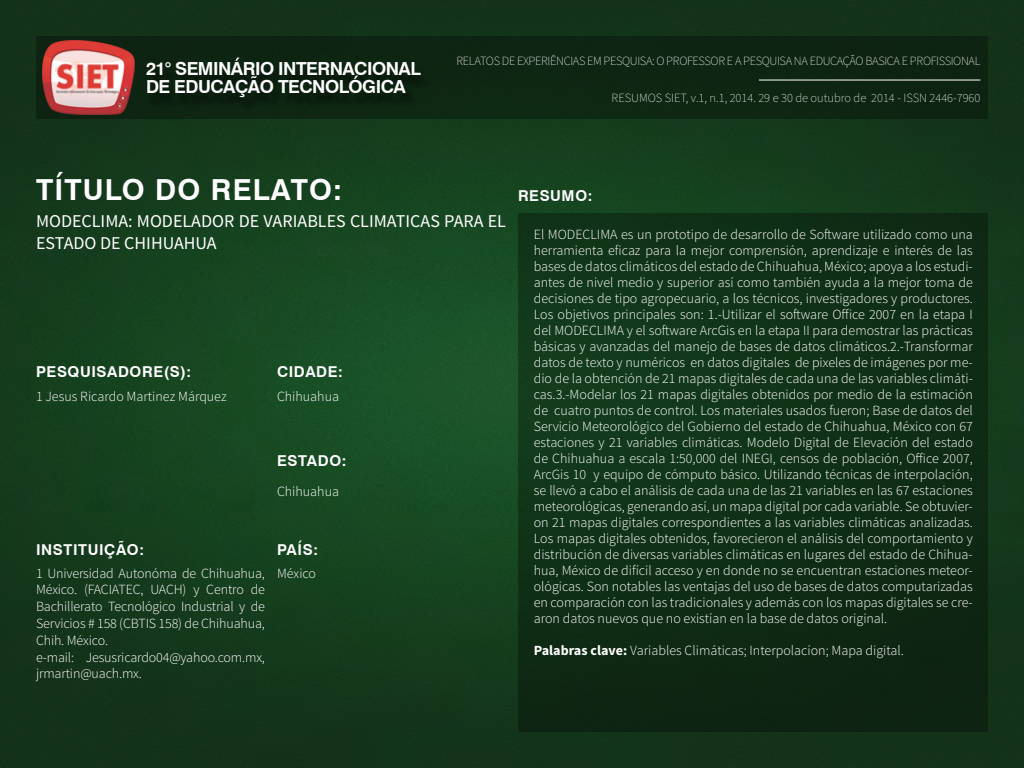
<style>
.page{position:relative;width:1024px;height:768px;background:#fff}
.page>*{position:absolute;margin:0;border:0;box-sizing:border-box;transform-origin:0 0}
.t1{font:700 29px "Swiss 721 BT";letter-spacing:.04em;color:#fff}
.t2{font:18px/21.6px "Source Sans Pro";color:#fff}
.t3{font:700 18px/18px "Swiss 721 BT";letter-spacing:-.03em;color:#fff}
.t4{font:700 15px "Swiss 721 BT";letter-spacing:.04em;color:#fff}
.t5{font:300 14px/16px "Source Sans Pro";letter-spacing:-.01em;color:#fff;text-align:justify}
.t6{font:200 12.5px "Source Sans Pro";letter-spacing:-.03em;color:#fff}
.t7{font:200 12.5px "Source Sans Pro";color:#fff}
.s1{font-weight:700}
</style>
<div class="page">
<img style="left:0;top:0;width:1024px;height:768px">
<div style="left:36px;top:36px;width:952px;height:82px;background:#0e2512"></div>
<hr style="left:759px;top:80px;width:221px;height:1px;background:#fff">
<div style="left:518px;top:213px;width:470px;height:519px;background:#0f2f16"></div>
<img style="left:42px;top:40px;width:93px;height:74px">
<div style="left:147px;top:62px;width:285px;height:50px;background:#0c200f"></div>
<p class="t3" style="left:146px;top:59px;width:276px">21° SEMINÁRIO INTERNACIONAL<br>DE EDUCAÇÃO TECNOLÓGICA</p>
<h1 class="t1" style="left:36px;top:170px;width:308px">TÍTULO DO RELATO:</h1>
<p class="t6" style="left:456px;top:54px;width:525px">RELATOS DE EXPERIÊNCIAS EM PESQUISA: O PROFESSOR E A PESQUISA NA EDUCAÇÃO BASICA E PROFISSIONAL</p>
<p class="t7" style="left:612px;top:90px;width:370px">RESUMOS SIET, v.1, n.1, 2014. 29 e 30 de outubro de 2014 - ISSN 2446-7960</p>
<p class="t4" style="left:518px;top:185px;width:76px">RESUMO:</p>
<p class="t2" style="left:36px;top:211px;width:471px">MODECLIMA: MODELADOR DE VARIABLES CLIMATICAS PARA EL<br>ESTADO DE CHIHUAHUA</p>
<p class="t4" style="left:36px;top:362px;width:157px">PESQUISADORE(S):</p>
<p class="t4" style="left:277px;top:362px;width:67px">CIDADE:</p>
<p class="t5" style="left:36px;top:388px;width:192px">1 Jesus Ricardo Martinez Márquez</p>
<p class="t5" style="left:277px;top:388px;width:64px">Chihuahua</p>
<p class="t4" style="left:277px;top:451px;width:71px">ESTADO:</p>
<p class="t5" style="left:277px;top:483px;width:64px">Chihuahua</p>
<p class="t4" style="left:36px;top:539px;width:109px">INSTITUIÇÃO:</p>
<p class="t5" style="left:36px;top:565px;width:231px;line-height:16.8px;text-align:left">1 Universidad Autonóma de Chihuahua, México. (FACIATEC, UACH) y Centro de Bachillerato Tecnológico Industrial y de Servicios # 158 (CBTIS 158) de Chihuahua, Chih. México.<br>e-mail: Jesusricardo04@yahoo.com.mx, jrmartin@uach.mx.</p>
<p class="t4" style="left:277px;top:539px;width:42px">PAÍS:</p>
<p class="t5" style="left:277px;top:565px;width:41px">México</p>
<p class="t5" style="left:534px;top:226px;width:441px">El MODECLIMA es un prototipo de desarrollo de Software utilizado como una herramienta eficaz para la mejor comprensión, aprendizaje e interés de las bases de datos climáticos del estado de Chihuahua, México; apoya a los estudi&shy;antes de nivel medio y superior así como también ayuda a la mejor toma de decisiones de tipo agropecuario, a los técnicos, investigadores y productores.<br>Los objetivos principales son: 1.-Utilizar el software Office 2007 en la etapa I del MODECLIMA y el software ArcGis en la etapa II para demostrar las prácticas básicas y avanzadas del manejo de bases de datos climáticos.2.-Transformar datos de texto y numéricos en datos digitales de pixeles de imágenes por me&shy;dio de la obtención de 21 mapas digitales de cada una de las variables climáti&shy;cas.3.-Modelar los 21 mapas digitales obtenidos por medio de la estimación de cuatro puntos de control. Los materiales usados fueron; Base de datos del Servicio Meteorológico del Gobierno del estado de Chihuahua, México con 67 estaciones y 21 variables climáticas. Modelo Digital de Elevación del estado de Chihuahua a escala 1:50,000 del INEGI, censos de población, Office 2007, ArcGis 10 y equipo de cómputo básico. Utilizando técnicas de interpolación, se llevó a cabo el análisis de cada una de las 21 variables en las 67 estaciones meteorológicas, generando así, un mapa digital por cada variable. Se obtuvier&shy;on 21 mapas digitales correspondientes a las variables climáticas analizadas.<br>Los mapas digitales obtenidos, favorecieron el análisis del comportamiento y distribución de diversas variables climáticas en lugares del estado de Chihua&shy;hua, México de difícil acceso y en donde no se encuentran estaciones meteor&shy;ológicas. Son notables las ventajas del uso de bases de datos computarizadas en comparación con las tradicionales y además con los mapas digitales se cre&shy;aron datos nuevos que no existían en la base de datos original.</p>
<p class="t5" style="left:534px;top:642px;width:372px"><span class="s1">Palabras clave:</span> Variables Climáticas; Interpolacíon; Mapa digital.</p>
</div>
